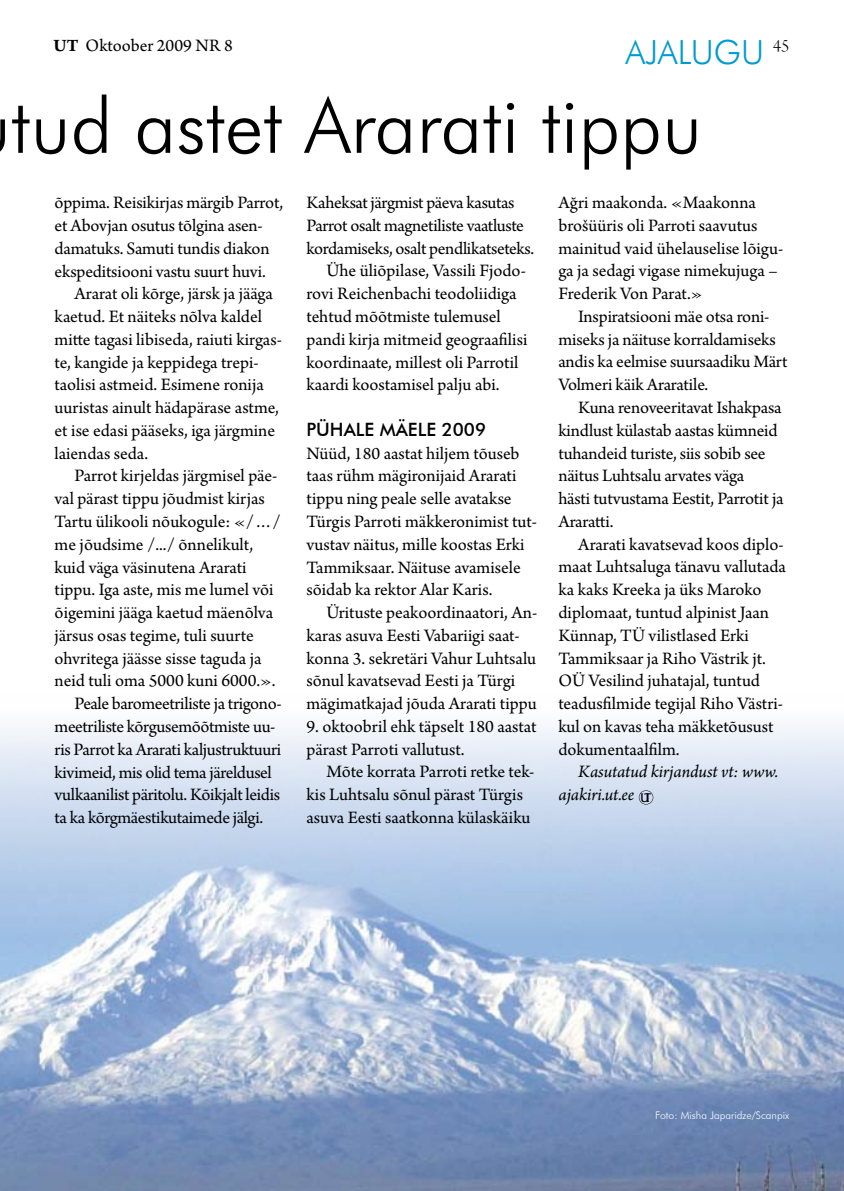
<style>
.page{position:relative;width:844px;height:1191px;background:#fff}
.page>*{position:absolute;margin:0;border:0;box-sizing:border-box;transform-origin:0 0}
.t1{font:300 77px "Futura BT";color:#000}
.t2{font:300 33.25px "Futura BT";color:#009bd0}
.t3{font:18.38px/22.8px "Arno Pro";letter-spacing:-.005em;color:#000}
.t4{font:18.38px "Arno Pro";letter-spacing:-.025em;color:#000}
.t5{font:italic 18.38px/22.8px "Arno Pro";letter-spacing:-.005em;color:#000}
.t6{font:500 18.38px "Futura BT";color:#000}
.t7{font:18.38px "Arno Pro Light Display";color:#000}
.t8{font:13.12px "Friz Quadrata Std";color:#000}
.t9{font:300 10.5px "Futura BT";color:#fff}
.s1{font-weight:700}
</style>
<div class="page">
<img style="left:0;top:725px;width:843px;height:466px">
<svg style="left:638px;top:790px;width:15px;height:14px"></svg>
<p class="t3" style="left:53px;top:35px;width:181px"><span class="s1">UT</span> Oktoober 2009 nr 8</p>
<p class="t7" style="left:772px;top:36px;width:18px">45</p>
<h2 class="t2" style="left:625px;top:32px;width:140px">ajalugu</h2>
<h1 class="t1" style="left:11px;top:79px;width:692px">tud astet Ararati tippu</h1>
<p class="t3" style="left:55px;top:192px;width:230px">õppima. Reisikirjas märgib Parrot,</p>
<p class="t3" style="left:55px;top:215px;width:210px">et Abovjan osutus tõlgina asen-</p>
<p class="t3" style="left:55px;top:238px;width:216px">damatuks. Samuti tundis diakon</p>
<p class="t3" style="left:55px;top:260px;width:213px">ekspeditsiooni vastu suurt huvi.</p>
<p class="t3" style="left:74px;top:283px;width:200px">Ararat oli kõrge, järsk ja jääga</p>
<p class="t3" style="left:55px;top:306px;width:209px">kaetud. Et näiteks nõlva kaldel</p>
<p class="t3" style="left:55px;top:329px;width:229px">mitte tagasi libiseda, raiuti kirgas-</p>
<p class="t3" style="left:55px;top:352px;width:205px">te, kangide ja keppidega trepi-</p>
<p class="t3" style="left:55px;top:374px;width:211px">taolisi astmeid. Esimene ronija</p>
<p class="t3" style="left:55px;top:397px;width:226px">uuristas ainult hädapärase astme,</p>
<p class="t3" style="left:55px;top:420px;width:222px">et ise edasi pääseks, iga järgmine</p>
<p class="t3" style="left:55px;top:443px;width:95px">laiendas seda.</p>
<p class="t3" style="left:74px;top:465px;width:204px">Parrot kirjeldas järgmisel päe-</p>
<p class="t3" style="left:55px;top:488px;width:212px">val pärast tippu jõudmist kirjas</p>
<p class="t3" style="left:55px;top:511px;width:228px">Tartu ülikooli nõukogule: «/…/</p>
<p class="t3" style="left:55px;top:534px;width:200px">me jõudsime /.../ õnnelikult,</p>
<p class="t3" style="left:55px;top:556px;width:193px">kuid väga väsinutena Ararati</p>
<p class="t3" style="left:55px;top:579px;width:220px">tippu. Iga aste, mis me lumel või</p>
<p class="t3" style="left:55px;top:602px;width:220px">õigemini jääga kaetud mäenõlva</p>
<p class="t3" style="left:55px;top:625px;width:200px">järsus osas tegime, tuli suurte</p>
<p class="t3" style="left:55px;top:648px;width:208px">ohvritega jäässe sisse taguda ja</p>
<p class="t3" style="left:55px;top:670px;width:222px">neid tuli oma 5000 kuni 6000.».</p>
<p class="t4" style="left:74px;top:693px;width:209px">Peale baromeetriliste ja trigono-</p>
<p class="t3" style="left:55px;top:716px;width:222px">meetriliste kõrgusemõõtmiste uu-</p>
<p class="t3" style="left:55px;top:739px;width:228px">ris Parrot ka Ararati kaljustruktuuri</p>
<p class="t3" style="left:55px;top:761px;width:219px">kivimeid, mis olid tema järeldusel</p>
<p class="t3" style="left:55px;top:784px;width:227px">vulkaanilist päritolu. Kõikjalt leidis</p>
<p class="t3" style="left:55px;top:807px;width:210px">ta ka kõrgmäestikutaimede jälgi.</p>
<p class="t4" style="left:306px;top:192px;width:209px">Kaheksat järgmist päeva kasutas</p>
<p class="t4" style="left:306px;top:215px;width:219px">Parrot osalt magnetiliste vaatluste</p>
<p class="t3" style="left:306px;top:238px;width:229px">kordamiseks, osalt pendlikatseteks.</p>
<p class="t3" style="left:326px;top:260px;width:201px">Ühe üliõpilase, Vassili Fjodo-</p>
<p class="t3" style="left:306px;top:283px;width:211px">rovi Reichenbachi teodoliidiga</p>
<p class="t3" style="left:306px;top:306px;width:196px">tehtud mõõtmiste tulemusel</p>
<p class="t3" style="left:306px;top:329px;width:222px">pandi kirja mitmeid geograafilisi</p>
<p class="t3" style="left:306px;top:351px;width:213px">koordinaate, millest oli Parrotil</p>
<p class="t3" style="left:306px;top:374px;width:195px">kaardi koostamisel palju abi.</p>
<p class="t6" style="left:306px;top:418px;width:181px">Pü hale mäele 2009</p>
<p class="t3" style="left:306px;top:443px;width:232px">Nüüd, 180 aastat hiljem tõuseb taas rühm mägironijaid Ararati tippu ning peale selle avatakse<br>Türgis Parroti mäkkeronimist tut&shy;vustav näitus, mille koostas Erki<br>Tammiksaar. Näituse avamisele sõidab ka rektor Alar Karis.</p>
<p class="t3" style="left:306px;top:602px;width:232px;text-indent:20px">Ürituste peakoordinaatori, An&shy;karas asuva Eesti Vabariigi saat&shy;konna 3. sekretäri Vahur Luhtsalu sõnul kavatsevad Eesti ja Türgi mägimatkajad jõuda Ararati tippu</p>
<p class="t3" style="left:306px;top:716px;width:231px">9. oktoobril ehk täpselt 180 aastat pärast Parroti vallutust.</p>
<p class="t3" style="left:306px;top:761px;width:229px;text-indent:20px">Mõte korrata Parroti retke tek&shy;kis Luhtsalu sõnul pärast Türgis asuva Eesti saatkonna külaskäiku</p>
<p class="t3" style="left:558px;top:192px;width:226px">Ağri maakonda. «Maakonna brošüüris oli Parroti saavutus mainitud vaid ühelauselise lõigu&shy;ga ja sedagi vigase nimekujuga –<br>Frederik Von Parat.»</p>
<p class="t3" style="left:558px;top:306px;width:230px;text-indent:20px">Inspiratsiooni mäe otsa roni&shy;miseks ja näituse korraldamiseks andis ka eelmise suursaadiku Märt<br>Volmeri käik Araratile.</p>
<p class="t3" style="left:558px;top:397px;width:226px;text-indent:20px">Kuna renoveeritavat Ishakpasa kindlust külastab aastas kümneid tuhandeid turiste, siis sobib see näitus Luhtsalu arvates väga<br>hästi tutvustama Eestit, Parrotit ja<br>Araratti.</p>
<p class="t3" style="left:558px;top:534px;width:229px;text-indent:20px">Ararati kavatsevad koos diplo&shy;maat Luhtsaluga tänavu vallutada ka kaks Kreeka ja üks Maroko diplomaat, tuntud alpinist Jaan<br>Künnap, TÜ vilistlased Erki<br>Tammiksaar ja Riho Västrik jt.<br>OÜ Vesilind juhatajal, tuntud teadusfilmide tegijal Riho Västri&shy;kul on kavas teha mäkketõusust dokumentaalfilm.</p>
<p class="t5" style="left:558px;top:761px;width:221px;text-indent:20px">Kasutatud kirjandust vt: www. ajakiri.ut.ee</p>
<p class="t8" style="left:640px;top:791px;width:12px">UT</p>
<p class="t9" style="left:655px;top:1109px;width:136px">Foto: Misha Japaridze/Scanpix</p>
</div>
